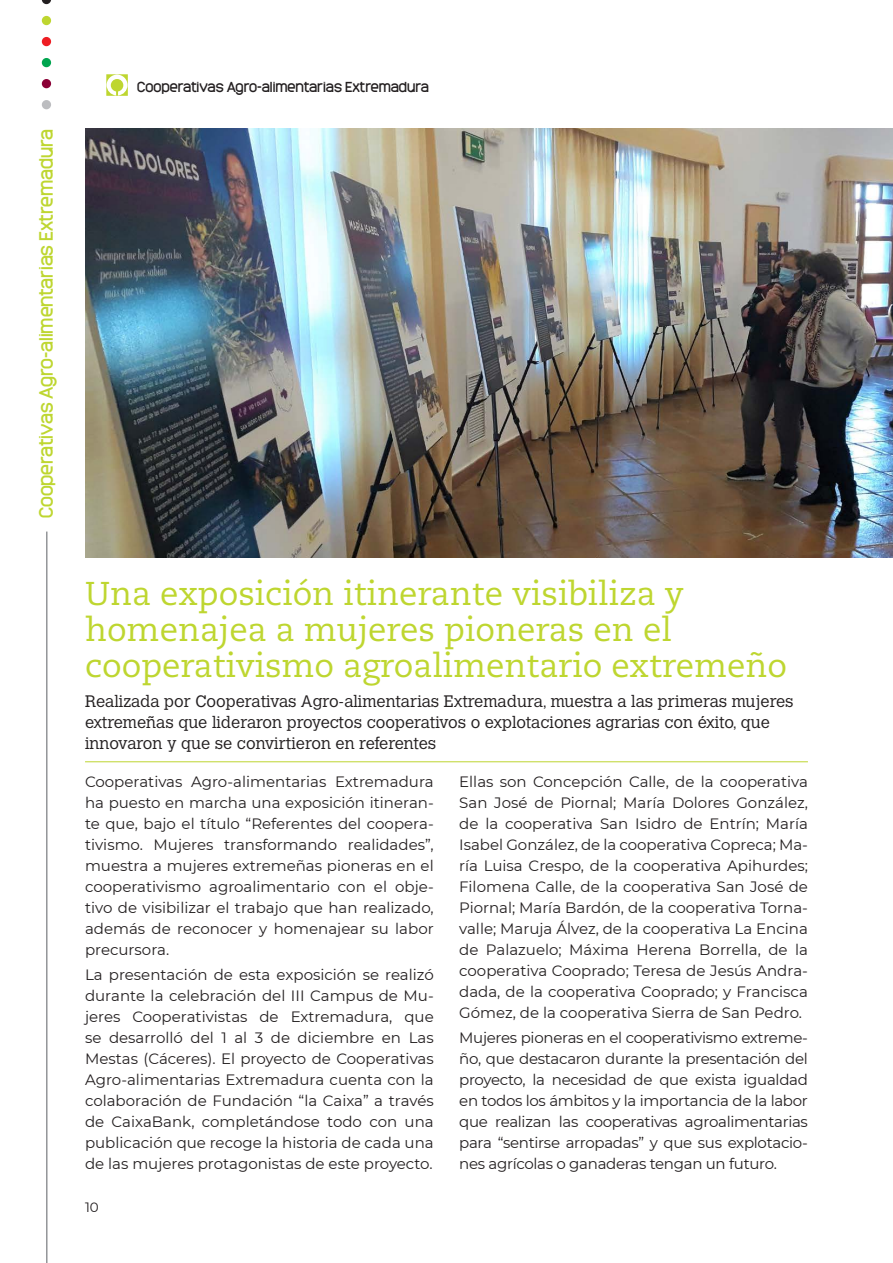
<style>
.page{position:relative;width:893px;height:1263px;background:#fff}
.page>*{position:absolute;margin:0;border:0;box-sizing:border-box;transform-origin:0 0}
.Estilo_de_párrafo_2{font:33px/36px "Caecilia LT Std";color:#bed630}
.t1{font:18px "Monark";color:#bed630}
.Estilo_de_párrafo_2-2{font:300 16.5px/21px "Calvert MT Std";color:#231f20}
.Estilo_de_párrafo_3{font:15px/21px "Montserrat";color:#231f20;text-align:justify}
.t2{font:13.5px "Monark";color:#231f20}
.t3{font:13.5px "Montserrat";color:#231f20}
</style>
<div class="page">
<hr style="left:85px;top:761px;width:723px;height:1px;background:#bed630">
<img style="left:85px;top:129px;width:808px;height:429px">
<svg style="left:42px;top:0;width:9px;height:4px"></svg>
<div style="left:42px;top:16px;width:9px;height:9px;background:#bed630;border-radius:50%"></div>
<div style="left:42px;top:37px;width:9px;height:9px;background:#ee1d23;border-radius:50%"></div>
<div style="left:42px;top:58px;width:9px;height:9px;background:#00a54f;border-radius:50%"></div>
<div style="left:42px;top:79px;width:9px;height:9px;background:#8b0036;border-radius:50%"></div>
<div style="left:42px;top:100px;width:9px;height:9px;background:#bcbdc0;border-radius:50%"></div>
<svg style="left:106px;top:74px;width:22px;height:22px"></svg>
<hr style="left:46px;top:531px;width:2px;height:732px;background:#939598">
<p class="t1" style="left:34px;top:518px;width:391px;rotate:-90deg">Cooperativas Agro-alimentarias Extremadura</p>
<p class="t2" style="left:137px;top:78px;width:293px">Cooperativas Agro-alimentarias Extremadura</p>
<p class="Estilo_de_párrafo_2" style="left:85px;top:576px;width:703px">Una exposición itinerante visibiliza y homenajea a mujeres pioneras en el cooperativismo agroalimentario extremeño</p>
<p class="Estilo_de_párrafo_2-2" style="left:85px;top:691px;width:710px">Realizada por Cooperativas Agro-alimentarias Extremadura, muestra a las primeras mujeres extremeñas que lideraron proyectos cooperativos o explotaciones agrarias con éxito, que innovaron y que se convirtieron en referentes</p>
<p class="Estilo_de_párrafo_3" style="left:85px;top:770px;width:350px">Cooperativas Agro-alimentarias Extremadura ha puesto en marcha una exposición itineran&shy;te que, bajo el título “Referentes del coopera&shy;tivismo. Mujeres transformando realidades”, muestra a mujeres extremeñas pioneras en el cooperativismo agroalimentario con el obje&shy;tivo de visibilizar el trabajo que han realizado, además de reconocer y homenajear su labor precursora.</p>
<p class="Estilo_de_párrafo_3" style="left:85px;top:963px;width:350px">La presentación de esta exposición se realizó durante la celebración del III Campus de Mu&shy;jeres Cooperativistas de Extremadura, que se desarrolló del 1 al 3 de diciembre en Las Mestas (Cáceres). El proyecto de Cooperativas Agro-alimentarias Extremadura cuenta con la colaboración de Fundación “la Caixa” a través de CaixaBank, completándose todo con una publicación que recoge la historia de cada una de las mujeres protagonistas de este proyecto.</p>
<p class="Estilo_de_párrafo_3" style="left:459px;top:770px;width:350px">Ellas son Concepción Calle, de la cooperativa San José de Piornal; María Dolores González, de la cooperativa San Isidro de Entrín; María Isabel González, de la cooperativa Copreca; Ma&shy;ría Luisa Crespo, de la cooperativa Apihurdes; Filomena Calle, de la cooperativa San José de Piornal; María Bardón, de la cooperativa Torna&shy;valle; Maruja Álvez, de la cooperativa La Encina de Palazuelo; Máxima Herena Borrella, de la cooperativa Cooprado; Teresa de Jesús Andra&shy;dada, de la cooperativa Cooprado; y Francisca Gómez, de la cooperativa Sierra de San Pedro.</p>
<p class="Estilo_de_párrafo_3" style="left:459px;top:1026px;width:350px">Mujeres pioneras en el cooperativismo extreme&shy;ño, que destacaron durante la presentación del proyecto, la necesidad de que exista igualdad en todos los ámbitos y la importancia de la labor que realizan las cooperativas agroalimentarias para “sentirse arropadas” y que sus explotacio&shy;nes agrícolas o ganaderas tengan un futuro.</p>
<p class="t3" style="left:85px;top:1198px;width:15px">10</p>
</div>
